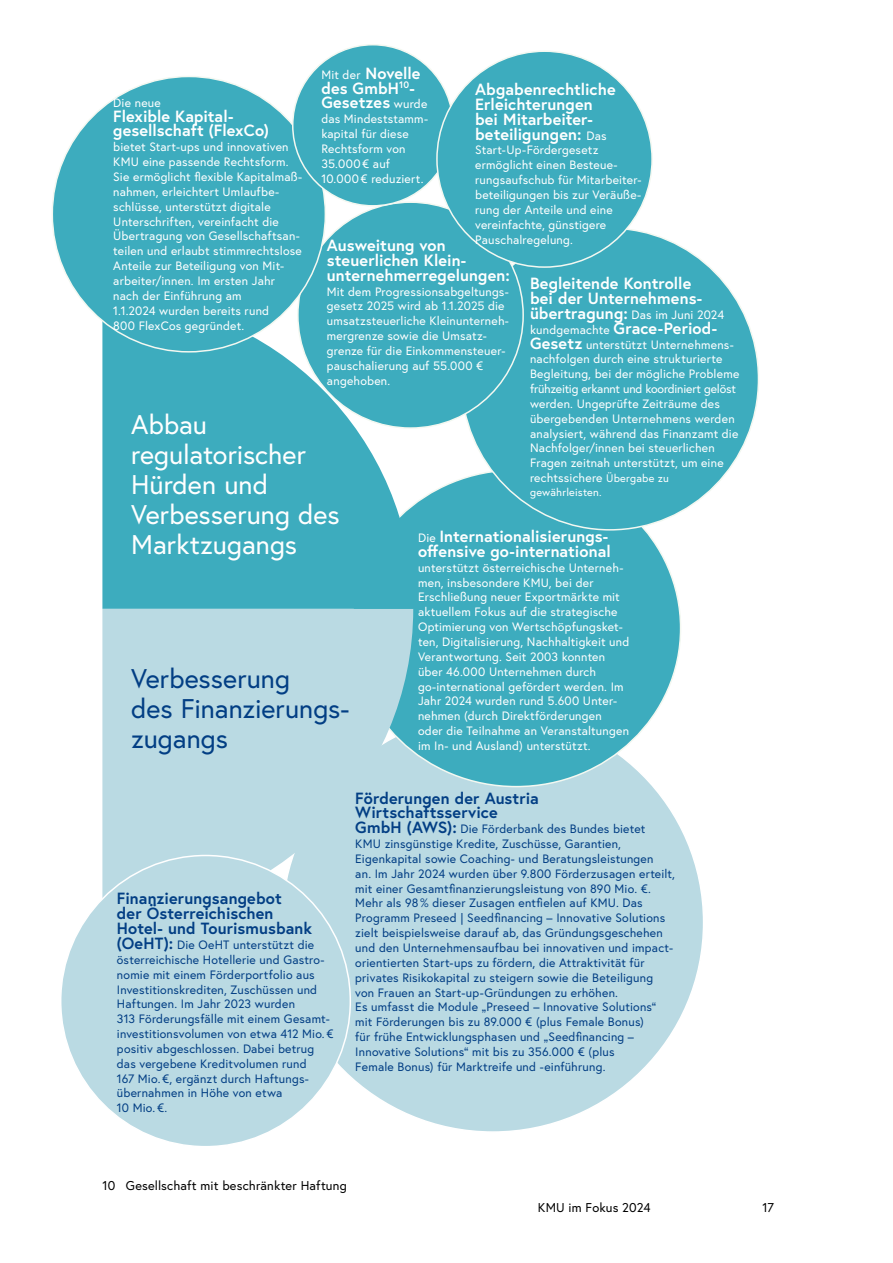
<style>
.page{position:relative;width:893px;height:1263px;background:#fff}
.page>*{position:absolute;margin:0;border:0;box-sizing:border-box;transform-origin:0 0}
._2023_H4{font:27px/30px "Europa Austria";color:#fff}
._2023_H4-2{font:27px/30px "Europa Austria";color:#023e84}
._2023_p_kein_Abstand{font:700 16.2px/14.9px "Europa Austria";letter-spacing:.005em;color:#fff}
._2023_p_kein_Abstand-2{font:700 16.2px/14.9px "Europa Austria";letter-spacing:.01em;color:#023e84}
.p_Endnoten{font:12.75px "Europa Austria";letter-spacing:.015em;color:#000}
._2023_p_kein_Abstand-3{font:12.15px/14.9px "Europa Austria";letter-spacing:.015em;color:#fff}
._2023_p_kein_Abstand-4{font:12.15px/14.9px "Europa Austria";letter-spacing:.015em;color:#023e84}
._2023_p_kein_Abstand-5{font:10.95px "Europa Austria";letter-spacing:.02em;color:#fff}
.s1{font-weight:400;font-size:12.15px}
.s2{font-weight:700;font-size:16.2px}
.s3{font-size:10.95px}
</style>
<div class="page">
<div style="left:282px;top:713px;width:422px;height:419px;background:#badae3;border-radius:50%"></div>
<div style="left:352px;top:470px;width:329px;height:317px;background:#3dacbe;border-radius:50%"></div>
<div style="left:461px;top:228px;width:297px;height:302px;background:#3dacbe;border-radius:50%"></div>
<div style="left:102px;top:609px;width:311px;height:310px;background:#badae3"></div>
<svg style="left:102px;top:298px;width:311px;height:311px;background:#4ab1c2"></svg>
<div style="left:298px;top:202px;width:225px;height:226px;background:#3dacbe;border-radius:50%"></div>
<div style="left:52px;top:76px;width:273px;height:276px;background:#3dacbe;border-radius:50%"></div>
<div style="left:293px;top:45px;width:160px;height:161px;background:#3dacbe;border-radius:50%"></div>
<div style="left:437px;top:51px;width:215px;height:216px;background:#3dacbe;border-radius:50%"></div>
<div style="left:61px;top:855px;width:289px;height:292px;background:#badae3;border-radius:50%"></div>
<p class="_2023_p_kein_Abstand" style="left:321px;top:65px;width:108px"><span class="s1">Mit der</span> Novelle des GmbH<sup>10</sup>-<br>Gesetzes <span class="s1">wurde</span></p>
<p class="_2023_p_kein_Abstand-3" style="left:321px;top:111px;width:108px">das Mindeststamm&shy;kapital für diese<br>Rechtsform von<br>35.000€ auf<br>10.000€ reduziert.</p>
<p class="_2023_p_kein_Abstand" style="left:475px;top:82px;width:142px">Abgabenrechtliche<br>Erleichterungen bei Mitarbeiter&shy;beteiligungen: <span class="s1">Das</span></p>
<p class="_2023_p_kein_Abstand-3" style="left:475px;top:143px;width:168px">Start-Up-Fördergesetz ermöglicht einen Besteue&shy;rungsaufschub für Mitarbeiter&shy;beteiligungen bis zur Veräuße&shy;rung der Anteile und eine vereinfachte, günstigere<br>Pauschalregelung.</p>
<p class="_2023_p_kein_Abstand-3" style="left:113px;top:95px;width:49px">Die neue</p>
<p class="_2023_p_kein_Abstand" style="left:113px;top:108px;width:157px">Flexible Kapital&shy;gesellschaft (FlexCo)</p>
<p class="_2023_p_kein_Abstand-3" style="left:113px;top:139px;width:190px">bietet Start-ups und innovativen<br>KMU eine passende Rechtsform.<br>Sie ermöglicht flexible Kapitalmaß&shy;nahmen, erleichtert Umlaufbe&shy;schlüsse, unterstützt digitale<br>Unterschriften, vereinfacht die<br>Übertragung von Gesellschaftsan&shy;teilen und erlaubt stimmrechtslose<br>Anteile zur Beteiligung von Mit&shy;arbeiter/innen. Im ersten Jahr nach der Einführung am<br>1.1.2024 wurden bereits rund<br>800 FlexCos gegründet.</p>
<p class="_2023_p_kein_Abstand" style="left:327px;top:237px;width:184px">Ausweitung von steuerlichen Klein&shy;unternehmerregelungen:</p>
<p class="_2023_p_kein_Abstand-3" style="left:327px;top:284px;width:184px">Mit dem Progressionsabgeltungs&shy;gesetz 2025 wird ab 1.1.2025 die umsatzsteuerliche Kleinunterneh&shy;mergrenze sowie die Umsatz&shy;grenze für die Einkommensteuer&shy;pauschalierung auf 55.000 € angehoben.</p>
<p class="_2023_p_kein_Abstand" style="left:530px;top:276px;width:173px">Begleitende Kontrolle bei der Unternehmens-</p>
<p class="_2023_p_kein_Abstand-3" style="left:530px;top:307px;width:193px"><span class="s2">übertragung:</span> Das im Juni 2024</p>
<p class="_2023_p_kein_Abstand" style="left:530px;top:320px;width:189px"><span class="s1">kundgemachte</span> Grace-Period-</p>
<p class="_2023_p_kein_Abstand-3" style="left:530px;top:337px;width:211px"><span class="s2">Gesetz</span> unterstützt Unternehmens&shy;nachfolgen durch eine strukturierte Begleitung, bei der mögliche Probleme frühzeitig erkannt und koordiniert gelöst werden. Ungeprüfte Zeiträume des übergebenden Unternehmens werden analysiert, während das Finanzamt die Nachfolger/innen bei steuerlichen Fragen zeitnah unterstützt, um eine rechtssichere <span class="s3">Übergabe zu</span></p>
<p class="_2023_p_kein_Abstand-5" style="left:530px;top:485px;width:73px">gewährleisten.</p>
<h4 class="_2023_H4" style="left:131px;top:409px;width:210px">Abbau regulatorischer<br>Hürden und<br>Verbesserung des<br>Marktzugangs</h4>
<p class="_2023_p_kein_Abstand" style="left:418px;top:528px;width:194px"><span class="s1">Die</span> Internationalisierungs&shy;offensive go-international</p>
<p class="_2023_p_kein_Abstand-3" style="left:418px;top:560px;width:213px">unterstützt österreichische Unterneh&shy;men, insbesondere KMU, bei der Erschließung neuer Exportmärkte mit aktuellem Fokus auf die strategische Optimierung von Wertschöpfungsket&shy;ten, Digitalisierung, Nachhaltigkeit und Verantwortung. Seit 2003 konnten über 46.000 Unternehmen durch go-international gefördert werden. Im Jahr 2024 wurden rund 5.600 Unter&shy;nehmen (durch Direktförderungen oder die Teilnahme an Veranstaltungen im In- und Ausland) unterstützt.</p>
<h4 class="_2023_H4-2" style="left:131px;top:663px;width:220px">Verbesserung<br>des Finanzierungs&shy;zugangs</h4>
<p class="_2023_p_kein_Abstand-2" style="left:117px;top:891px;width:197px">Finanzierungsangebot<br>der Österreichischen<br>Hotel- und Tourismusbank</p>
<p class="_2023_p_kein_Abstand-4" style="left:117px;top:937px;width:218px"><span class="s2">(OeHT):</span> Die OeHT unterstützt die österreichische Hotellerie und Gastro&shy;nomie mit einem Förderportfolio aus Investitionskrediten, Zuschüssen und Haftungen. Im Jahr 2023 wurden<br>313 Förderungsfälle mit einem Gesamt&shy;investitionsvolumen von etwa 412 Mio. € positiv abgeschlossen. Dabei betrug das vergebene Kreditvolumen rund<br>167 Mio.€, ergänzt durch Haftungs&shy;übernahmen in Höhe von etwa<br>10 Mio.€.</p>
<p class="_2023_p_kein_Abstand-2" style="left:355px;top:790px;width:185px">Förderungen der Austria</p>
<p class="_2023_p_kein_Abstand-2" style="left:355px;top:805px;width:144px">Wirtschaftsservice</p>
<p class="_2023_p_kein_Abstand-4" style="left:355px;top:821px;width:321px"><span class="s2">GmbH (AWS):</span> Die Förderbank des Bundes bietet<br>KMU zinsgünstige Kredite, Zuschüsse, Garantien, Eigenkapital sowie Coaching- und Beratungsleistungen<br>an. Im Jahr 2024 wurden über 9.800 Förderzusagen erteilt, mit einer Gesamtfinanzierungsleistung von 890 Mio. €.<br>Mehr als 98 % dieser Zusagen entfielen auf KMU. Das Programm Preseed | Seedfinancing – Innovative Solutions zielt beispielsweise darauf ab, das Gründungsgeschehen und den Unternehmensaufbau bei innovativen und impact&shy;orientierten Start-ups zu fördern, die Attraktivität für privates Risikokapital zu steigern sowie die Beteiligung von Frauen an Start-up-Gründungen zu erhöhen.<br>Es umfasst die Module „Preseed – Innovative Solutions“ mit Förderungen bis zu 89.000 € (plus Female Bonus)<br>für frühe Entwicklungsphasen und „Seedfinancing – Innovative Solutions“ mit bis zu 356.000 € (plus<br>Female Bonus) für Marktreife und -einführung.</p>
<p class="p_Endnoten" style="left:102px;top:1177px;width:246px">10 Gesellschaft mit beschränkter Haftung</p>
<p class="p_Endnoten" style="left:538px;top:1199px;width:111px">KMU im Fokus 2024</p>
<p class="p_Endnoten" style="left:762px;top:1199px;width:10px">17</p>
</div>
